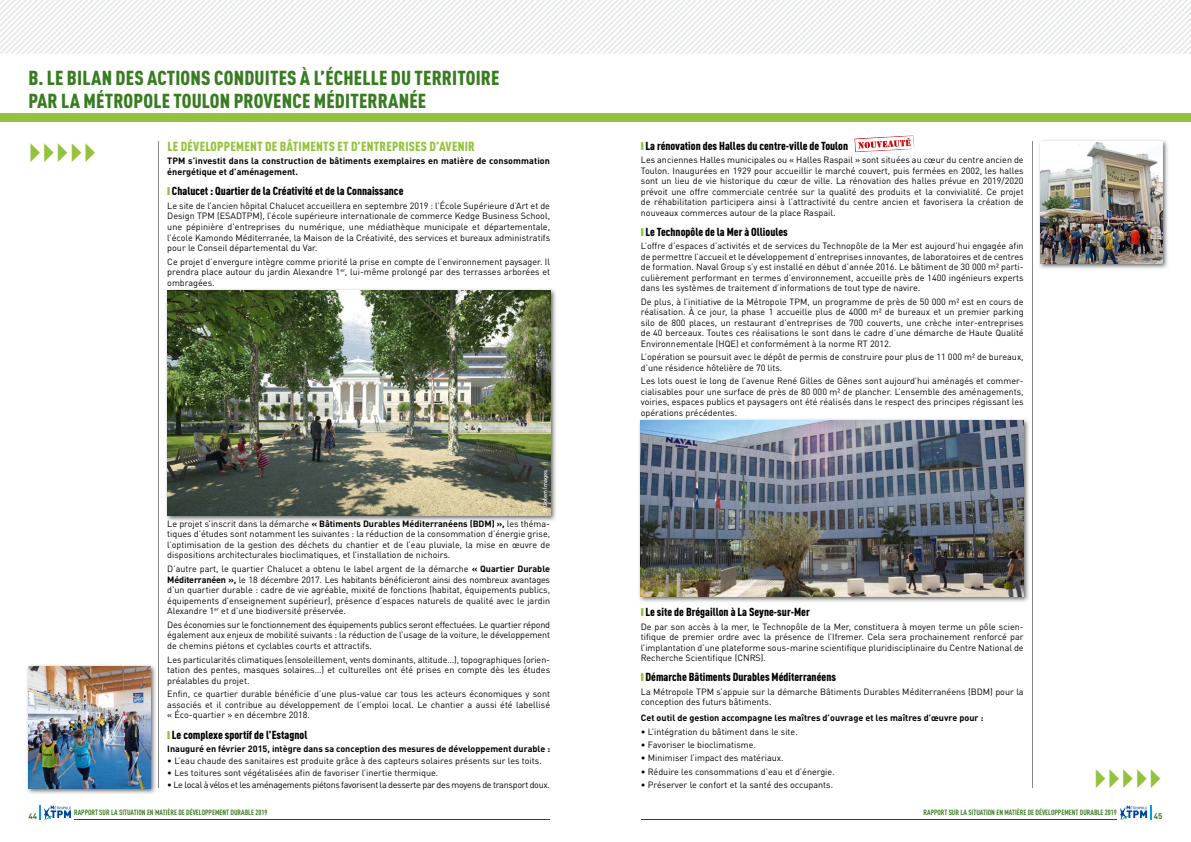
<style>
.page{position:relative;width:1191px;height:842px;background:#fff}
.page>*{position:absolute;margin:0;border:0;box-sizing:border-box;transform-origin:0 0}
.t1{font:900 condensed 20px/23px "DIN Pro";letter-spacing:.01em;color:#387c21}
.t2{font:900 condensed 13px "DIN Pro";letter-spacing:.02em;color:#94c23c}
.t3{font:900 condensed 11.5px "DIN Pro";color:#000}
.t4{font:9px/10.5px "DIN Pro";color:#000;text-align:justify}
.t5{font:700 9px/10.6px "DIN Pro";color:#000}
.t6{font:9px "DIN Pro";letter-spacing:-.03em;color:#000}
.t7{font:700 8px "DIN Pro";color:#387c21}
.t8{font:700 condensed 7.5px "DIN Pro";color:#387c21}
.t9{font:500 5.7px "DIN Pro";color:#fff}
.s1{font-weight:700}
</style>
<div class="page">
<hr style="left:641px;top:819px;width:475px;height:1px;background:#004799">
<svg style="left:1119px;top:805px;width:32px;height:15px"></svg>
<div style="left:595px;top:113px;width:596px;height:9px;background:#94c23c"></div>
<hr style="left:1032px;top:142px;width:1px;height:646px;background:#878786">
<hr style="left:75px;top:819px;width:475px;height:1px;background:#004799">
<svg style="left:39px;top:805px;width:32px;height:15px"></svg>
<div style="left:0;top:113px;width:595px;height:9px;background:#94c23c"></div>
<hr style="left:158px;top:142px;width:1px;height:646px;background:#878786">
<svg style="left:0;top:0;width:1191px;height:54px"></svg>
<img style="left:1039px;top:140px;width:129px;height:129px">
<img style="left:1040px;top:142px;width:122px;height:122px">
<img style="left:639px;top:419px;width:390px;height:183px">
<img style="left:641px;top:420px;width:382px;height:176px">
<img style="left:166px;top:289px;width:390px;height:232px">
<img style="left:167px;top:291px;width:383px;height:225px">
<svg style="left:854px;top:135px;width:60px;height:17px"></svg>
<img style="left:27px;top:665px;width:129px;height:129px">
<img style="left:28px;top:666px;width:122px;height:122px">
<h1 class="t1" style="left:29px;top:64px;width:472px">B. LE BILAN DES ACTIONS CONDUITES À L’ÉCHELLE DU TERRITOIRE<br>PAR LA MÉTROPOLE TOULON PROVENCE MÉDITERRANÉE</h1>
<h2 class="t2" style="left:167px;top:136px;width:309px">LE DÉVELOPPEMENT DE BÂTIMENTS ET D’ENTREPRISES D’AVENIR</h2>
<p class="t5" style="left:167px;top:155px;width:384px">TPM s’investit dans la construction de bâtiments exemplaires en matière de consommation énergétique et d’aménagement.</p>
<p class="t3" style="left:172px;top:182px;width:233px">Chalucet : Quartier de la Créativité et de la Connaissance</p>
<p class="t4" style="left:167px;top:199px;width:384px">Le site de l’ancien hôpital Chalucet accueillera en septembre 2019 : l’École Supérieure d’Art et de Design TPM (ESADTPM), l’école supérieure internationale de commerce Kedge Business School, une pépinière d’entreprises du numérique, une médiathèque municipale et départementale, l’école Kamondo Méditerranée, la Maison de la Créativité, des services et bureaux administratifs pour le Conseil départemental du Var.</p>
<p class="t4" style="left:167px;top:255px;width:384px">Ce projet d’envergure intègre comme priorité la prise en compte de l’environnement paysager. Il prendra place autour du jardin Alexandre 1<sup>er</sup>, lui-même prolongé par des terrasses arborées et ombragées.</p>
<p class="t7" style="left:28px;top:810px;width:10px">44</p>
<p class="t9" style="left:540px;top:513px;width:44px;rotate:-90deg">© Golem Images</p>
<p class="t4" style="left:167px;top:517px;width:384px">Le projet s’inscrit dans la démarche <span class="s1">« Bâtiments Durables Méditerranéens (BDM) »,</span> les théma&shy;tiques d’études sont notamment les suivantes : la réduction de la consommation d’énergie grise, l’optimisation de la gestion des déchets du chantier et de l’eau pluviale, la mise en œuvre de dispositions architecturales bioclimatiques, et l’installation de nichoirs.</p>
<p class="t4" style="left:167px;top:562px;width:384px">D’autre part, le quartier Chalucet a obtenu le label argent de la démarche <span class="s1">« Quartier Durable Méditerranéen »,</span> le 18 décembre 2017. Les habitants bénéficieront ainsi des nombreux avantages d’un quartier durable : cadre de vie agréable, mixité de fonctions (habitat, équipements publics, équipements d’enseignement supérieur), présence d’espaces naturels de qualité avec le jardin Alexandre 1<sup>er</sup> et d’une biodiversité préservée.</p>
<p class="t4" style="left:167px;top:618px;width:384px">Des économies sur le fonctionnement des équipements publics seront effectuées. Le quartier répond également aux enjeux de mobilité suivants : la réduction de l’usage de la voiture, le développement de chemins piétons et cyclables courts et attractifs.</p>
<p class="t4" style="left:167px;top:653px;width:384px">Les particularités climatiques (ensoleillement, vents dominants, altitude…), topographiques (orien&shy;tation des pentes, masques solaires…) et culturelles ont été prises en compte dès les études préalables du projet.</p>
<p class="t4" style="left:167px;top:688px;width:384px">Enfin, ce quartier durable bénéficie d’une plus-value car tous les acteurs économiques y sont associés et il contribue au développement de l’emploi local. Le chantier a aussi été labellisé « Éco-quartier » en décembre 2018.</p>
<p class="t3" style="left:172px;top:725px;width:137px">Le complexe sportif de l’Estagnol</p>
<p class="t5" style="left:167px;top:742px;width:384px">Inauguré en février 2015, intègre dans sa conception des mesures de développement durable :</p>
<p class="t4" style="left:167px;top:755px;width:376px">• L’eau chaude des sanitaires est produite grâce à des capteurs solaires présents sur les toits.</p>
<p class="t4" style="left:167px;top:767px;width:272px">• Les toitures sont végétalisées afin de favoriser l’inertie thermique.</p>
<p class="t6" style="left:167px;top:778px;width:384px">• Le local à vélos et les aménagements piétons favorisent la desserte par des moyens de transport doux.</p>
<p class="t8" style="left:74px;top:807px;width:195px">RAPPORT SUR LA SITUATION EN MATIÈRE DE DÉVELOPPEMENT DURABLE 2019</p>
<p class="t3" style="left:645px;top:137px;width:204px">La rénovation des Halles du centre-ville de Toulon</p>
<p class="t4" style="left:641px;top:154px;width:384px">Les anciennes Halles municipales ou « Halles Raspail » sont situées au cœur du centre ancien de Toulon. Inaugurées en 1929 pour accueillir le marché couvert, puis fermées en 2002, les halles sont un lieu de vie historique du cœur de ville. La rénovation des halles prévue en 2019/2020 prévoit une offre commerciale centrée sur la qualité des produits et la convivialité. Ce projet de réhabilitation participera ainsi à l’attractivité du centre ancien et favorisera la création de nouveaux commerces autour de la place Raspail.</p>
<p class="t3" style="left:645px;top:223px;width:144px">Le Technopôle de la Mer à Ollioules</p>
<p class="t4" style="left:641px;top:240px;width:384px">L’offre d’espaces d’activités et de services du Technopôle de la Mer est aujourd’hui engagée afin de permettre l’accueil et le développement d’entreprises innovantes, de laboratoires et de centres de formation. Naval Group s’y est installé en début d’année 2016. Le bâtiment de 30 000 m² parti&shy;culièrement performant en termes d’environnement, accueille près de 1400 ingénieurs experts dans les systèmes de traitement d’informations de tout type de navire.</p>
<p class="t4" style="left:641px;top:295px;width:384px">De plus, à l’initiative de la Métropole TPM, un programme de près de 50 000 m² est en cours de réalisation. À ce jour, la phase 1 accueille plus de 4000 m² de bureaux et un premier parking silo de 800 places, un restaurant d’entreprises de 700 couverts, une crèche inter-entreprises de 40 berceaux. Toutes ces réalisations le sont dans le cadre d’une démarche de Haute Qualité Environnementale (HQE) et conformément à la norme RT 2012.</p>
<p class="t4" style="left:641px;top:351px;width:384px">L’opération se poursuit avec le dépôt de permis de construire pour plus de 11 000 m² de bureaux, d’une résidence hôtelière de 70 lits.</p>
<p class="t4" style="left:641px;top:375px;width:384px">Les lots ouest le long de l’avenue René Gilles de Gênes sont aujourd’hui aménagés et commer&shy;cialisables pour une surface de près de 80 000 m² de plancher. L’ensemble des aménagements, voiries, espaces publics et paysagers ont été réalisés dans le respect des principes régissant les opérations précédentes.</p>
<p class="t3" style="left:645px;top:603px;width:166px">Le site de Brégaillon à La Seyne-sur-Mer</p>
<p class="t4" style="left:641px;top:620px;width:384px">De par son accès à la mer, le Technopôle de la Mer, constituera à moyen terme un pôle scien&shy;tifique de premier ordre avec la présence de l’Ifremer. Cela sera prochainement renforcé par l’implantation d’une plateforme sous-marine scientifique pluridisciplinaire du Centre National de Recherche Scientifique (CNRS).</p>
<p class="t3" style="left:645px;top:668px;width:192px">Démarche Bâtiments Durables Méditerranéens</p>
<p class="t4" style="left:641px;top:685px;width:384px">La Métropole TPM s’appuie sur la démarche Bâtiments Durables Méditerranéens (BDM) pour la conception des futurs bâtiments.</p>
<p class="t5" style="left:641px;top:712px;width:344px">Cet outil de gestion accompagne les maîtres d’ouvrage et les maîtres d’œuvre pour :</p>
<p class="t4" style="left:641px;top:725px;width:158px">• L’intégration du bâtiment dans le site.</p>
<p class="t4" style="left:641px;top:739px;width:117px">• Favoriser le bioclimatisme.</p>
<p class="t4" style="left:641px;top:752px;width:144px">• Minimiser l’impact des matériaux.</p>
<p class="t4" style="left:641px;top:765px;width:195px">• Réduire les consommations d’eau et d’énergie.</p>
<p class="t4" style="left:641px;top:779px;width:194px">• Préserver le confort et la santé des occupants.</p>
<p class="t8" style="left:923px;top:807px;width:195px">RAPPORT SUR LA SITUATION EN MATIÈRE DE DÉVELOPPEMENT DURABLE 2019</p>
<p class="t7" style="left:1154px;top:810px;width:10px">45</p>
</div>
